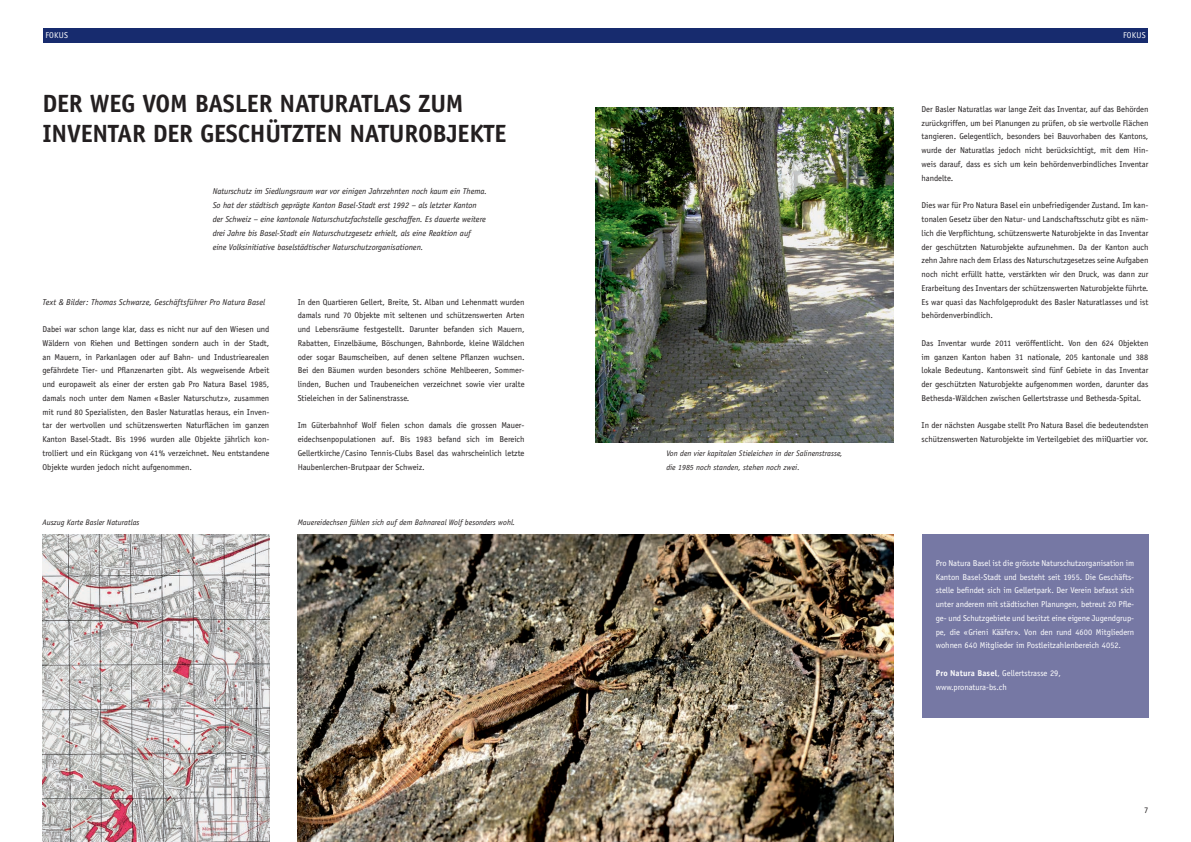
<style>
.page{position:relative;width:1191px;height:842px;background:#fff}
.page>*{position:absolute;margin:0;border:0;box-sizing:border-box;transform-origin:0 0}
._01_TITEL{font:700 25px/30px "Officina Sans";letter-spacing:-.01em;color:#231f20}
._04_GRUNDSCHRIFT{font:8.5px/13.8px "Officina Sans";letter-spacing:-.005em;color:#231f20;text-align:justify}
._04_GRUNDSCHRIFT-2{font:8.5px/13.8px "Officina Sans";letter-spacing:-.005em;color:#fff;text-align:justify}
._02_LEAD{font:italic 8.5px/13.8px "Officina Sans";letter-spacing:-.005em;color:#231f20}
._04_GRUNDSCHRIFT-3{font:italic 8.5px "Officina Sans";color:#231f20}
._03_LEGENDE{font:italic 8px/13.8px "Officina Sans";color:#231f20}
.s1{font-size:8.3px}
.s2{font-size:7.8px}
.s3{font-weight:700}
</style>
<div class="page">
<img style="left:43px;top:534px;width:226px;height:308px">
<img style="left:298px;top:534px;width:595px;height:308px">
<img style="left:595px;top:108px;width:298px;height:334px">
<div style="left:595px;top:28px;width:553px;height:15px;background:#172b6e"></div>
<div style="left:43px;top:28px;width:552px;height:15px;background:#172b6e"></div>
<div style="left:921px;top:534px;width:227px;height:183px;background:#7678a4"></div>
<p class="_04_GRUNDSCHRIFT-2" style="left:45px;top:28px;width:24px">FOKUS</p>
<p class="_04_GRUNDSCHRIFT-2" style="left:1123px;top:28px;width:24px">FOKUS</p>
<p class="_01_TITEL" style="left:43px;top:89px;width:465px">DER WEG VOM BASLER NATURATLAS ZUM<br>INVENTAR DER GESCHÜTZTEN NATUROBJEKTE</p>
<p class="_02_LEAD" style="left:213px;top:185px;width:276px">Naturschutz im Siedlungsraum war vor einigen Jahrzehnten noch kaum ein Thema.<br>So hat der städtisch geprägte Kanton Basel-Stadt erst <span class="s1">1992</span> – als letzter Kanton der Schweiz – eine kantonale Naturschutzfachstelle geschaffen. Es dauerte weitere drei Jahre bis Basel-Stadt ein Naturschutzgesetz erhielt, als eine Reaktion auf<br>eine Volksinitiative baselstädtischer Naturschutzorganisationen.</p>
<p class="_04_GRUNDSCHRIFT-3" style="left:43px;top:297px;width:224px">Text &amp; Bilder: Thomas Schwarze, Geschäftsführer Pro Natura Basel</p>
<p class="_04_GRUNDSCHRIFT" style="left:43px;top:322px;width:228px">Dabei war schon lange klar, dass es nicht nur auf den Wiesen und Wäldern von Riehen und Bettingen sondern auch in der Stadt, an Mauern, in Parkanlagen oder auf Bahn- und Industriearealen gefährdete Tier- und Pflanzenarten gibt. Als wegweisende Arbeit und europaweit als einer der ersten gab Pro Natura Basel <span class="s1">1985</span>, damals noch unter dem Namen «Basler Naturschutz», zusammen mit rund <span class="s1">80</span> Spezialisten, den Basler Naturatlas heraus, ein Inven&shy;tar der wertvollen und schützenswerten Naturflächen im ganzen Kanton Basel-Stadt. Bis <span class="s1">1996</span> wurden alle Objekte jährlich kon&shy;trolliert und ein Rückgang von <span class="s1">41</span>% verzeichnet. Neu entstandene Objekte wurden jedoch nicht aufgenommen.</p>
<p class="_04_GRUNDSCHRIFT" style="left:298px;top:295px;width:228px">In den Quartieren Gellert, Breite, St. Alban und Lehenmatt wurden damals rund <span class="s1">70</span> Objekte mit seltenen und schützenswerten Arten und Lebensräume festgestellt. Darunter befanden sich Mauern, Rabatten, Einzelbäume, Böschungen, Bahnborde, kleine Wäldchen oder sogar Baumscheiben, auf denen seltene Pflanzen wuchsen.<br>Bei den Bäumen wurden besonders schöne Mehlbeeren, Sommer&shy;linden, Buchen und Traubeneichen verzeichnet sowie vier uralte Stieleichen in der Salinenstrasse.</p>
<p class="_04_GRUNDSCHRIFT" style="left:298px;top:418px;width:228px">Im Güterbahnhof Wolf fielen schon damals die grossen Mauer&shy;eidechsenpopulationen auf. Bis <span class="s1">1983</span> befand sich im Bereich Gellertkirche/Casino Tennis-Clubs Basel das wahrscheinlich letzte Haubenlerchen-Brutpaar der Schweiz.</p>
<p class="_03_LEGENDE" style="left:43px;top:515px;width:98px">Auszug Karte Basler Naturatlas</p>
<p class="_03_LEGENDE" style="left:298px;top:515px;width:219px">Mauereidechsen fühlen sich auf dem Bahnareal Wolf besonders wohl.</p>
<p class="_03_LEGENDE" style="left:666px;top:446px;width:178px">Von den vier kapitalen Stieleichen in der Salinenstrasse, die <span class="s2">1985</span> noch standen, stehen noch zwei.</p>
<p class="_04_GRUNDSCHRIFT" style="left:921px;top:102px;width:228px">Der Basler Naturatlas war lange Zeit das Inventar, auf das Behörden zurückgriffen, um bei Planungen zu prüfen, ob sie wertvolle Flächen tangieren. Gelegentlich, besonders bei Bauvorhaben des Kantons, wurde der Naturatlas jedoch nicht berücksichtigt, mit dem Hin&shy;weis darauf, dass es sich um kein behördenverbindliches Inventar handelte.</p>
<p class="_04_GRUNDSCHRIFT" style="left:921px;top:198px;width:228px">Dies war für Pro Natura Basel ein unbefriedigender Zustand. Im kan&shy;tonalen Gesetz über den Natur- und Landschaftsschutz gibt es näm&shy;lich die Verpflichtung, schützenswerte Naturobjekte in das Inventar der geschützten Naturobjekte aufzunehmen. Da der Kanton auch zehn Jahre nach dem Erlass des Naturschutzgesetzes seine Aufgaben noch nicht erfüllt hatte, verstärkten wir den Druck, was dann zur Erarbeitung des Inventars der schützenswerten Naturobjekte führte.<br>Es war quasi das Nachfolgeprodukt des Basler Naturatlasses und ist behördenverbindlich.</p>
<p class="_04_GRUNDSCHRIFT" style="left:921px;top:336px;width:228px">Das Inventar wurde <span class="s1">2011</span> veröffentlicht. Von den <span class="s1">624</span> Objekten im ganzen Kanton haben 31 nationale, <span class="s1">205</span> kantonale und <span class="s1">388 </span>lokale Bedeutung. Kantonsweit sind fünf Gebiete in das Inventar der geschützten Naturobjekte aufgenommen worden, darunter das Bethesda-Wäldchen zwischen Gellertstrasse und Bethesda--Spital.</p>
<p class="_04_GRUNDSCHRIFT" style="left:921px;top:418px;width:228px">In der nächsten Ausgabe stellt Pro Natura Basel die bedeutendsten schützenswerten Naturobjekte im Verteilgebiet des miiQuartier vor.</p>
<p class="_04_GRUNDSCHRIFT-2" style="left:935px;top:556px;width:200px">Pro Natura Basel ist die grösste Naturschutzorganisation im Kanton Basel-Stadt und besteht seit <span class="s1">1955</span>. Die Geschäfts&shy;stelle befindet sich im Gellertpark. Der Verein befasst sich unter anderem mit städtischen Planungen, betreut <span class="s1">20</span> Pfle&shy;ge- und Schutzgebiete und besitzt eine eigene Jugendgrup&shy;pe, die «Grieni Kääfer». Von den rund <span class="s1">4600</span> Mitgliedern wohnen 6<span class="s1">40</span> Mitglieder im Postleitzahlenbereich <span class="s1">4052</span>.</p>
<p class="_04_GRUNDSCHRIFT-2" style="left:935px;top:666px;width:127px"><span class="s3">Pro Natura Basel</span>, Gellertstrasse 29, www.pronatura-bs.ch</p>
<p class="_04_GRUNDSCHRIFT" style="left:1144px;top:803px;width:6px">7</p>
</div>
